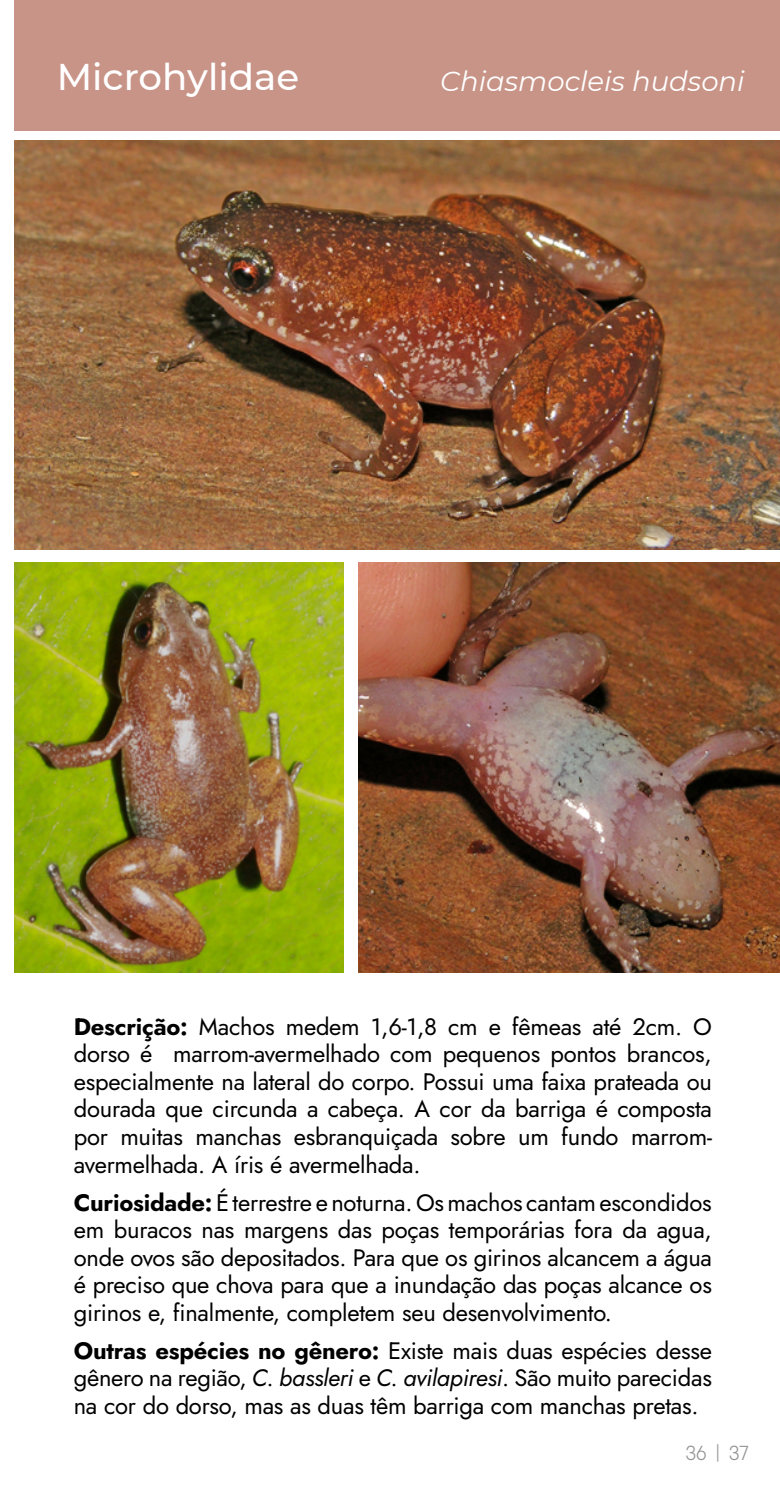
<style>
.page{position:relative;width:780px;height:1489px;background:#fff}
.page>*{position:absolute;margin:0;border:0;box-sizing:border-box;transform-origin:0 0}
.t1{font:500 37.25px "Montserrat";color:#fff}
.t2{font:italic 27.5px "Montserrat";color:#fff}
.t3{font:23.75px/27.5px "Jost";letter-spacing:-.01em;color:#000;text-align:justify}
.t4{font:20px "PP Pangram Sans Compact";color:#949494}
.s1{font-weight:700}
.s2{font-style:italic}
</style>
<div class="page">
<div style="left:15px;top:0;width:765px;height:130px;background:#c89487"></div>
<img style="left:15px;top:141px;width:765px;height:408px">
<img style="left:15px;top:562px;width:328px;height:410px">
<img style="left:358px;top:562px;width:422px;height:410px">
<h1 class="t1" style="left:57px;top:51px;width:244px">Microhylidae</h1>
<p class="t2" style="left:440px;top:62px;width:306px">Chiasmocleis hudsoni</p>
<p class="t3" style="left:74px;top:1013px;width:639px"><span class="s1">Descrição:</span> Machos medem 1,6-1,8 cm e fêmeas até 2cm. O dorso é marrom-avermelhado com pequenos pontos brancos, especialmente na lateral do corpo. Possui uma faixa prateada ou dourada que circunda a cabeça. A cor da barriga é composta por muitas manchas esbranquiçada sobre um fundo marrom&shy;avermelhada. A íris é avermelhada.</p>
<p class="t3" style="left:74px;top:1188px;width:639px"><span class="s1">Curiosidade:</span> É terrestre e noturna. Os machos cantam escondidos em buracos nas margens das poças temporárias fora da agua, onde ovos são depositados. Para que os girinos alcancem a água é preciso que chova para que a inundação das poças alcance os girinos e, finalmente, completem seu desenvolvimento.</p>
<p class="t3" style="left:74px;top:1336px;width:639px"><span class="s1">Outras espécies no gênero:</span> Existe mais duas espécies desse gênero na região, <span class="s2">C. bassleri</span> e <span class="s2">C. avilapiresi</span>. São muito parecidas na cor do dorso, mas as duas têm barriga com manchas pretas.</p>
<p class="t4" style="left:686px;top:1440px;width:64px">36 | 37</p>
</div>
